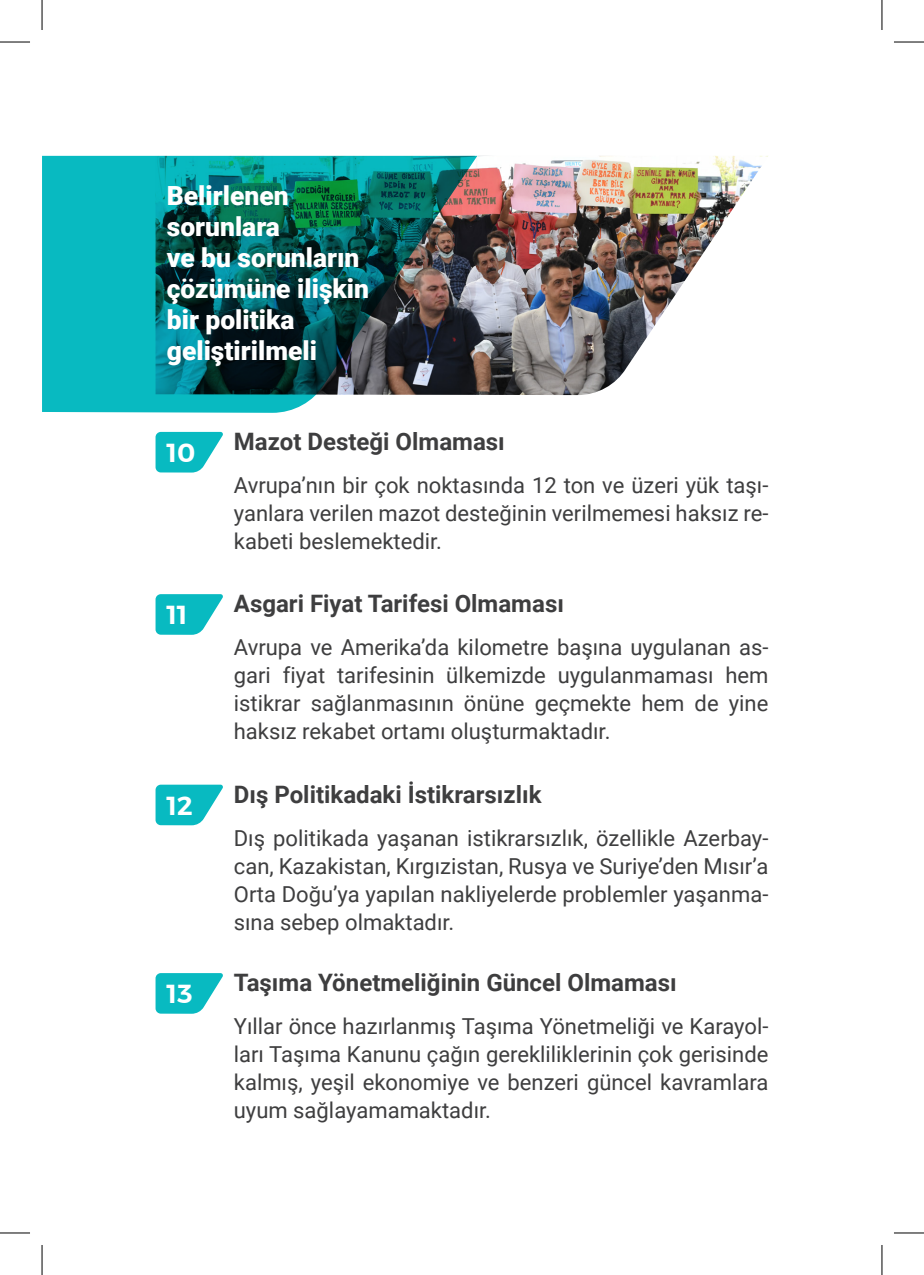
<style>
.page{position:relative;width:924px;height:1275px;background:#fff}
.page>*{position:absolute;margin:0;border:0;box-sizing:border-box;transform-origin:0 0}
.t1{font:900 26.4px/31px "Roboto";color:#fff}
.t2{font:600 26px "Montserrat";color:#fff}
.t3{font:700 24px "Roboto";color:#3e3e3f}
.t4{font:22px/28px "Roboto";color:#3e3e3f;text-align:justify}
</style>
<div class="page">
<svg style="left:155px;top:432px;width:68px;height:40px"></svg>
<svg style="left:155px;top:594px;width:68px;height:41px"></svg>
<svg style="left:155px;top:784px;width:68px;height:41px"></svg>
<svg style="left:155px;top:973px;width:68px;height:40px"></svg>
<img style="left:477px;top:156px;width:291px;height:239px">
<svg style="left:42px;top:156px;width:435px;height:257px;background:#197879"></svg>
<hr style="left:0;top:42px;width:30px;height:1px;background:#000">
<hr style="left:893px;top:42px;width:30px;height:1px;background:#000">
<hr style="left:0;top:1232px;width:30px;height:1px;background:#000">
<hr style="left:893px;top:1232px;width:30px;height:1px;background:#000">
<hr style="left:42px;top:0;width:1px;height:30px;background:#000">
<hr style="left:42px;top:1245px;width:1px;height:30px;background:#000">
<hr style="left:881px;top:0;width:1px;height:30px;background:#000">
<hr style="left:881px;top:1245px;width:1px;height:30px;background:#000">
<p class="t1" style="left:167px;top:179px;width:123px">Belirlenen sorunlara</p>
<p class="t1" style="left:167px;top:241px;width:194px">ve bu sorunların</p>
<p class="t1" style="left:167px;top:272px;width:204px">çözümüne ilişkin</p>
<p class="t1" style="left:167px;top:303px;width:151px">bir politika geliştirilmeli</p>
<p class="t2" style="left:167px;top:432px;width:30px">10</p>
<p class="t2" style="left:167px;top:594px;width:22px">11</p>
<p class="t2" style="left:167px;top:784px;width:27px">12</p>
<p class="t2" style="left:167px;top:973px;width:27px">13</p>
<p class="t3" style="left:234px;top:424px;width:272px">Mazot Desteği Olmaması</p>
<p class="t4" style="left:234px;top:470px;width:536px">Avrupa’nın bir çok noktasında 12 ton ve üzeri yük taşı&shy;yanlara verilen mazot desteğinin verilmemesi haksız re&shy;kabeti beslemektedir.</p>
<p class="t3" style="left:234px;top:587px;width:331px">Asgari Fiyat Tarifesi Olmaması</p>
<p class="t4" style="left:234px;top:632px;width:536px">Avrupa ve Amerika’da kilometre başına uygulanan as&shy;gari fiyat tarifesinin ülkemizde uygulanmaması hem istikrar sağlanmasının önüne geçmekte hem de yine haksız rekabet ortamı oluşturmaktadır.</p>
<p class="t3" style="left:234px;top:777px;width:309px">Dış Politikadaki İstikrarsızlık</p>
<p class="t4" style="left:234px;top:823px;width:536px">Dış politikada yaşanan istikrarsızlık, özellikle Azerbay&shy;can, Kazakistan, Kırgızistan, Rusya ve Suriye’den Mısır’a Orta Doğu’ya yapılan nakliyelerde problemler yaşanma&shy;sına sebep olmaktadır.</p>
<p class="t3" style="left:234px;top:965px;width:444px">Taşıma Yönetmeliğinin Güncel Olmaması</p>
<p class="t4" style="left:234px;top:1011px;width:536px">Yıllar önce hazırlanmış Taşıma Yönetmeliği ve Karayol&shy;ları Taşıma Kanunu çağın gerekliliklerinin çok gerisinde kalmış, yeşil ekonomiye ve benzeri güncel kavramlara uyum sağlayamamaktadır.</p>
</div>
